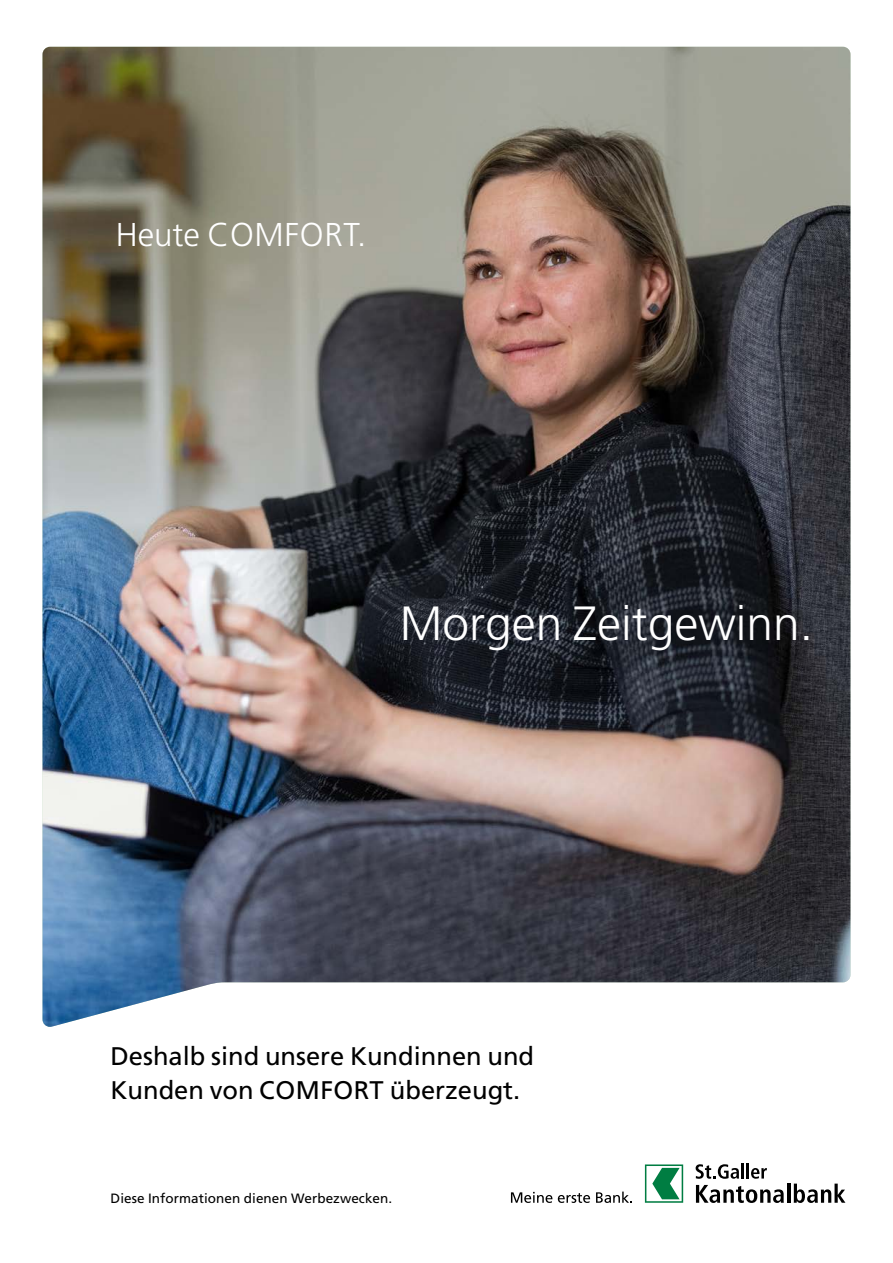
<style>
.page{position:relative;width:893px;height:1263px;background:#fff}
.page>*{position:absolute;margin:0;border:0;box-sizing:border-box;transform-origin:0 0}
.t1{font:300 48px "Frutiger LT Std";color:#fff}
.t2{font:300 33px "Frutiger LT Std";letter-spacing:.02em;color:#fff}
.t3{font:25.5px/33.8px "Frutiger LT Std";color:#000}
.Lead_11pt_Roman_schwarz{font:13.5px "Frutiger LT Std";letter-spacing:.005em;color:#000}
</style>
<div class="page">
<svg style="left:511px;top:1192px;width:41px;height:11px"></svg>
<svg style="left:558px;top:1193px;width:32px;height:10px"></svg>
<svg style="left:596px;top:1191px;width:36px;height:12px"></svg>
<svg style="left:645px;top:1164px;width:38px;height:39px"></svg>
<svg style="left:696px;top:1164px;width:43px;height:15px"></svg>
<hr style="left:741px;top:1163px;width:3px;height:15px;background:#000">
<hr style="left:746px;top:1163px;width:3px;height:15px;background:#000">
<svg style="left:751px;top:1168px;width:16px;height:11px"></svg>
<svg style="left:696px;top:1185px;width:88px;height:18px"></svg>
<hr style="left:787px;top:1183px;width:3px;height:20px;background:#000">
<svg style="left:794px;top:1183px;width:51px;height:20px"></svg>
<img style="left:43px;top:47px;width:807px;height:980px">
<p class="t2" style="left:116px;top:216px;width:252px">Heute COMFORT.</p>
<p class="t1" style="left:400px;top:596px;width:415px">Morgen Zeitgewinn.</p>
<p class="t3" style="left:111px;top:1040px;width:425px">Deshalb sind unsere Kundinnen und<br>Kunden von COMFORT überzeugt.</p>
<p class="Lead_11pt_Roman_schwarz" style="left:111px;top:1190px;width:283px">Diese Informationen dienen Werbezwecken.</p>
</div>
